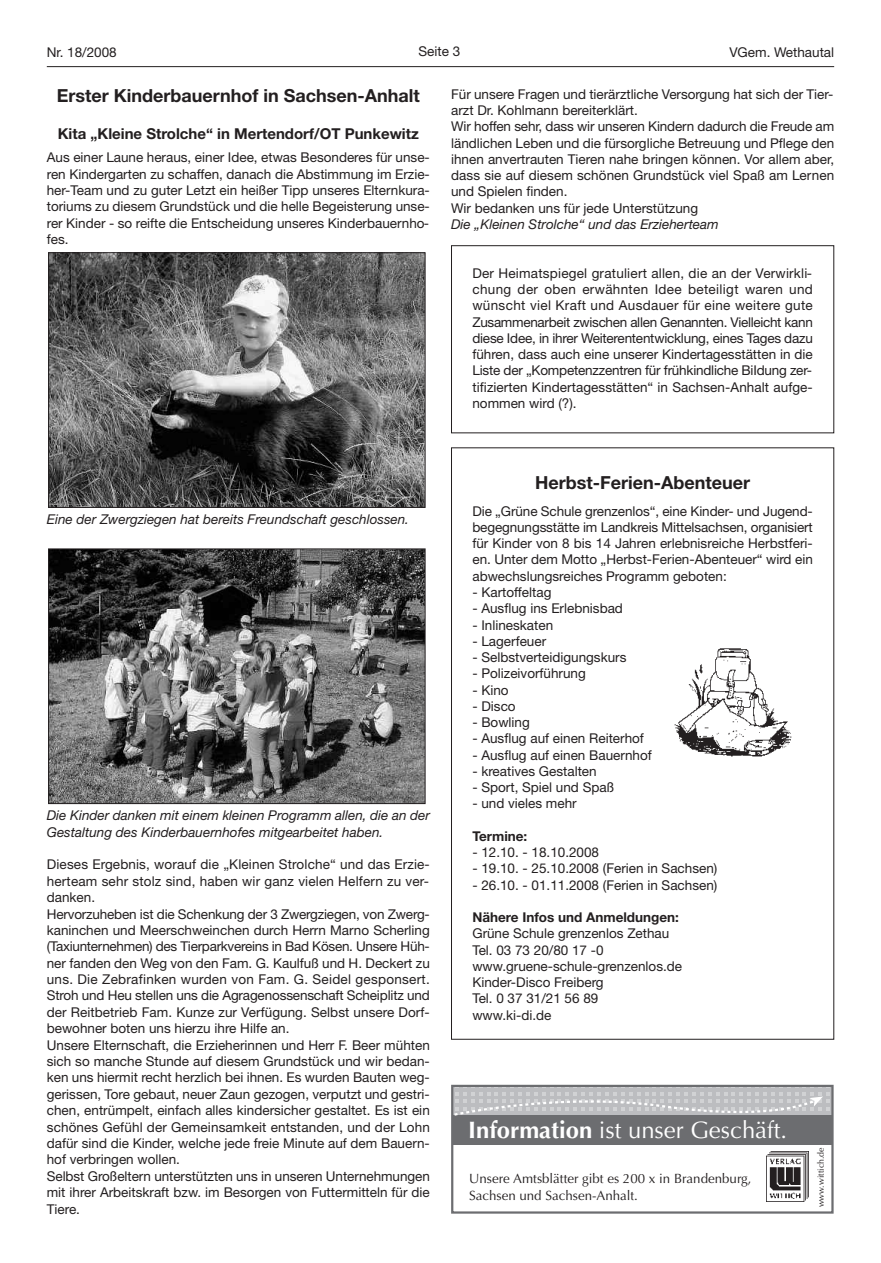
<style>
.page{position:relative;width:881px;height:1263px;background:#fff}
.page>*{position:absolute;margin:0;border:0;box-sizing:border-box;transform-origin:0 0}
.t1{font:23.85px "Optima";color:#fff}
.t2{font:700 18px "Helvetica Neue LT";color:#231f20}
.t3{font:700 15px "Helvetica Neue LT";color:#231f20}
.t4{font:13.5px/16.4px "Helvetica Neue LT";color:#231f20;text-align:justify}
.t5{font:italic 13.5px/16.4px "Helvetica Neue LT";color:#231f20}
.t6{font:700 13.5px "Helvetica Neue LT";color:#231f20}
.t7{font:13.35px/17px "Optima";color:#231f20}
.t8{font:8.85px "Optima";color:#231f20}
.s1{font-weight:700}
</style>
<div class="page">
<hr style="left:47px;top:66px;width:786px;height:1px;background:#231f20">
<img style="left:50px;top:254px;width:373px;height:252px">
<div style="left:48px;top:252px;width:377px;height:256px;border:1px solid #231f20"></div>
<img style="left:50px;top:551px;width:373px;height:251px">
<div style="left:48px;top:549px;width:377px;height:255px;border:1px solid #231f20"></div>
<div style="left:451px;top:245px;width:382px;height:188px;border:1px solid #231f20"></div>
<img style="left:674px;top:648px;width:118px;height:109px">
<img style="left:766px;top:1152px;width:42px;height:50px">
<div style="left:451px;top:1085px;width:382px;height:128px;border:2px solid #6c6d70"></div>
<div style="left:452px;top:1115px;width:380px;height:29px;background:#6c6d70"></div>
<svg style="left:452px;top:1085px;width:377px;height:31px;background:#babbbe"></svg>
<p class="t4" style="left:47px;top:45px;width:71px">Nr. 18/2008</p>
<p class="t4" style="left:418px;top:45px;width:43px">Seite 3</p>
<p class="t4" style="left:729px;top:45px;width:106px">VGem. Wethautal</p>
<h2 class="t2" style="left:57px;top:89px;width:364px">Erster Kinderbauernhof in Sachsen-Anhalt</h2>
<p class="t3" style="left:58px;top:128px;width:362px">Kita „Kleine Strolche“ in Mertendorf/OT Punkewitz</p>
<p class="t4" style="left:47px;top:151px;width:384px">Aus einer Laune heraus, einer Idee, etwas Besonderes für unse&shy;ren Kindergarten zu schaffen, danach die Abstimmung im Erzie&shy;her-Team und zu guter Letzt ein heißer Tipp unseres Elternkura&shy;toriums zu diesem Grundstück und die helle Begeisterung unse&shy;rer Kinder - so reifte die Entscheidung unseres Kinderbauernho&shy;fes.</p>
<p class="t4" style="left:451px;top:87px;width:384px;text-align:left">Für unsere Fragen und tierärztliche Versorgung hat sich der Tier&shy;arzt Dr. Kohlmann bereiterklärt.<br>Wir hoffen sehr, dass wir unseren Kindern dadurch die Freude am ländlichen Leben und die fürsorgliche Betreuung und Pflege den ihnen anvertrauten Tieren nahe bringen können. Vor allem aber, dass sie auf diesem schönen Grundstück viel Spaß am Lernen und Spielen finden.<br>Wir bedanken uns für jede Unterstützung</p>
<p class="t5" style="left:451px;top:217px;width:269px">Die „Kleinen Strolche“ und das Erzieherteam</p>
<p class="t4" style="left:472px;top:266px;width:342px">Der Heimatspiegel gratuliert allen, die an der Verwirkli&shy;chung der oben erwähnten Idee beteiligt waren und wünscht viel Kraft und Ausdauer für eine weitere gute Zusammenarbeit zwischen allen Genannten. Vielleicht kann diese Idee, in ihrer Weiterententwicklung, eines Tages dazu führen, dass auch eine unserer Kindertagesstätten in die Liste der „Kompetenzzentren für frühkindliche BiIdung zer&shy;tifizierten Kindertagesstätten“ in Sachsen-Anhalt aufge&shy;nommen wird (?).</p>
<p class="t5" style="left:47px;top:512px;width:363px">Eine der Zwergziegen hat bereits Freundschaft geschlossen.</p>
<p class="t5" style="left:47px;top:808px;width:384px">Die Kinder danken mit einem kleinen Programm allen, die an der<br>Gestaltung des Kinderbauernhofes mitgearbeitet haben.</p>
<p class="t4" style="left:47px;top:858px;width:384px;text-align:left">Dieses Ergebnis, worauf die „Kleinen Strolche“ und das Erzie&shy;herteam sehr stolz sind, haben wir ganz vielen Helfern zu ver&shy;danken.<br>Hervorzuheben ist die Schenkung der 3 Zwergziegen, von Zwerg&shy;kaninchen und Meerschweinchen durch Herrn Marno Scherling (Taxiunternehmen) des Tierparkvereins in Bad Kösen. Unsere Hüh&shy;ner fanden den Weg von den Fam. G. Kaulfuß und H. Deckert zu uns. Die Zebrafinken wurden von Fam. G. Seidel gesponsert.<br>Stroh und Heu stellen uns die Agragenossenschaft Scheiplitz und der Reitbetrieb Fam. Kunze zur Verfügung. Selbst unsere Dorf&shy;bewohner boten uns hierzu ihre Hilfe an.<br>Unsere Elternschaft, die Erzieherinnen und Herr F. Beer mühten sich so manche Stunde auf diesem Grundstück und wir bedan&shy;ken uns hiermit recht herzlich bei ihnen. Es wurden Bauten weg&shy;gerissen, Tore gebaut, neuer Zaun gezogen, verputzt und gestri&shy;chen, entrümpelt, einfach alles kindersicher gestaltet. Es ist ein schönes Gefühl der Gemeinsamkeit entstanden, und der Lohn dafür sind die Kinder, welche jede freie Minute auf dem Bauern&shy;hof verbringen wollen.<br>Selbst Großeltern unterstützten uns in unseren Unternehmungen mit ihrer Arbeitskraft bzw. im Besorgen von Futtermitteln für die Tiere.</p>
<h2 class="t2" style="left:535px;top:476px;width:216px">Herbst-Ferien-Abenteuer</h2>
<p class="t4" style="left:472px;top:504px;width:342px">Die „Grüne Schule grenzenlos“, eine Kinder- und Jugend&shy;begegnungsstätte im Landkreis Mittelsachsen, organisiert für Kinder von 8 bis 14 Jahren erlebnisreiche Herbstferi&shy;en. Unter dem Motto „Herbst-Ferien-Abenteuer“ wird ein abwechslungsreiches Programm geboten:</p>
<p class="t4" style="left:472px;top:585px;width:80px">- Kartoffeltag</p>
<p class="t4" style="left:472px;top:602px;width:152px">- Ausflug ins Erlebnisbad</p>
<p class="t4" style="left:472px;top:618px;width:82px">- Inlineskaten</p>
<p class="t4" style="left:472px;top:634px;width:75px">- Lagerfeuer</p>
<p class="t4" style="left:472px;top:650px;width:155px">- Selbstverteidigungskurs</p>
<p class="t4" style="left:472px;top:667px;width:115px">- Polizeivorführung</p>
<p class="t4" style="left:472px;top:683px;width:38px">- Kino</p>
<p class="t4" style="left:472px;top:699px;width:45px">- Disco</p>
<p class="t4" style="left:472px;top:715px;width:59px">- Bowling</p>
<p class="t4" style="left:472px;top:732px;width:173px">- Ausflug auf einen Reiterhof</p>
<p class="t4" style="left:472px;top:748px;width:181px">- Ausflug auf einen Bauernhof</p>
<p class="t4" style="left:472px;top:764px;width:126px">- kreatives Gestalten</p>
<p class="t4" style="left:472px;top:780px;width:143px">- Sport, Spiel und Spaß</p>
<p class="t4" style="left:472px;top:797px;width:106px">- und vieles mehr</p>
<p class="t6" style="left:472px;top:831px;width:56px">Termine:</p>
<p class="t4" style="left:472px;top:845px;width:128px">- 12.10. - 18.10.2008</p>
<p class="t4" style="left:472px;top:862px;width:246px">- 19.10. - 25.10.2008 (Ferien in Sachsen)</p>
<p class="t4" style="left:472px;top:878px;width:246px">- 26.10. - 01.11.2008 (Ferien in Sachsen)</p>
<p class="t6" style="left:472px;top:912px;width:208px">Nähere Infos und Anmeldungen:</p>
<p class="t4" style="left:472px;top:927px;width:211px;text-align:left">Grüne Schule grenzenlos Zethau<br>Tel. 03 73 20/80 17 -0 www.gruene-schule-grenzenlos.de<br>Kinder-Disco Freiberg<br>Tel. 0 37 31/21 56 89<br>www.ki-di.de</p>
<h1 class="t1" style="left:468px;top:1120px;width:320px"><span class="s1">Information</span> ist unser Geschäft.</h1>
<p class="t7" style="left:469px;top:1171px;width:284px">Unsere Amtsblätter gibt es 200 x in Brandenburg,<br>Sachsen und Sachsen-Anhalt.</p>
<p class="t8" style="left:816px;top:1207px;width:61px;rotate:-90deg">www.wittich.de</p>
</div>
